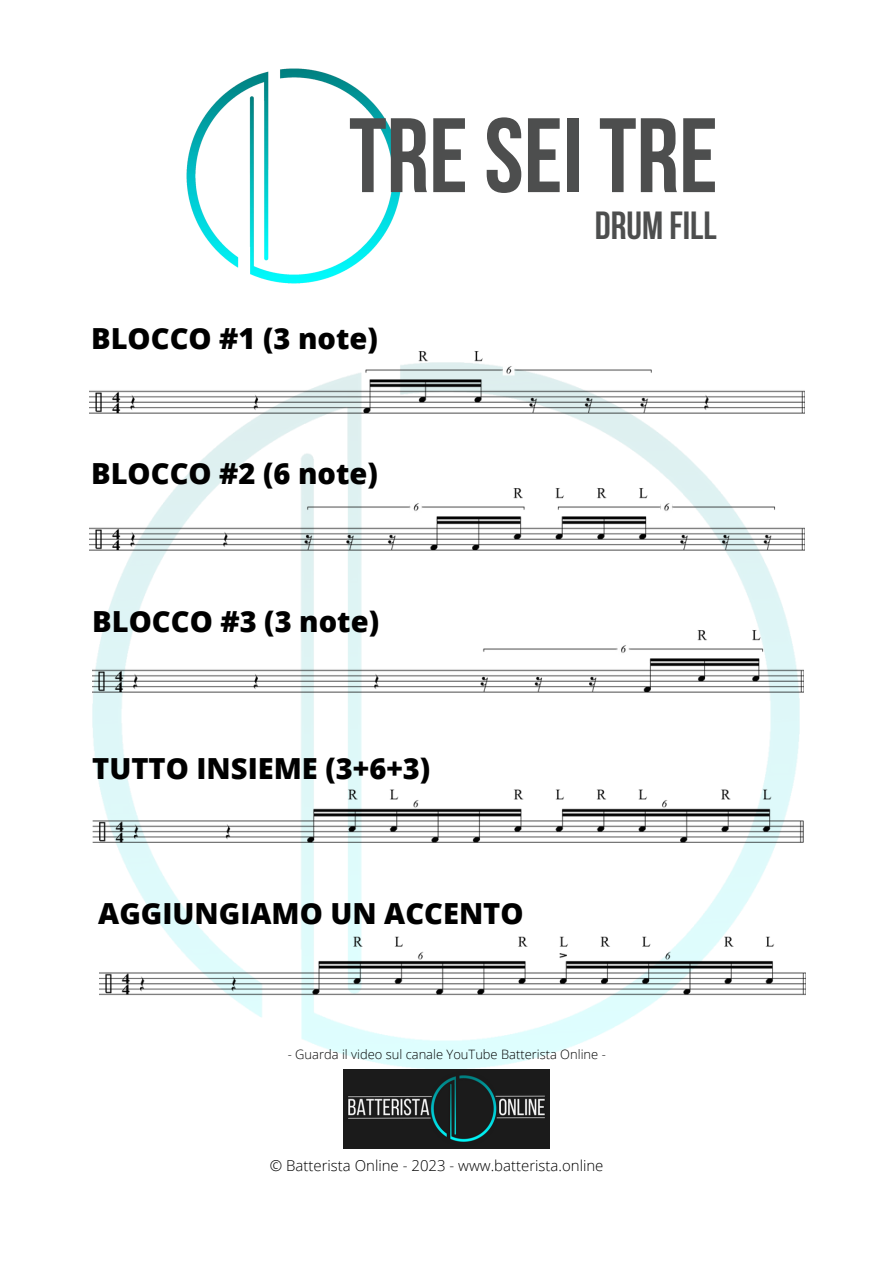
<style>
.page{position:relative;width:894px;height:1264px;background:#fff}
.page>*{position:absolute;margin:0;border:0;box-sizing:border-box;transform-origin:0 0}
.t1{font:700 105.45px "Bebas Neue";color:#4d4e4e}
.t2{font:700 39px "Bebas Neue";color:#4d4e4e}
.t3{font:800 29.1px "Open Sans";color:#000}
.t4{font:300 15px "Open Sans";color:#000}
.t5{font:300 12.9px "Open Sans";color:#000}
</style>
<div class="page">
<img style="left:89px;top:390px;width:717px;height:697px">
<img style="left:186px;top:68px;width:216px;height:216px">
<img style="left:343px;top:1069px;width:206px;height:79px">
<img style="left:90px;top:351px;width:714px;height:82px">
<img style="left:89px;top:466px;width:715px;height:104px">
<img style="left:92px;top:608px;width:711px;height:104px">
<img style="left:92px;top:768px;width:711px;height:94px">
<img style="left:99px;top:914px;width:705px;height:100px">
<p class="t1" style="left:349px;top:113px;width:370px">TRE SEI TRE</p>
<p class="t3" style="left:91px;top:318px;width:288px">BLOCCO #1 (3 note)</p>
<p class="t3" style="left:91px;top:452px;width:288px">BLOCCO #2 (6 note)</p>
<p class="t3" style="left:92px;top:600px;width:288px">BLOCCO #3 (3 note)</p>
<p class="t3" style="left:92px;top:748px;width:339px">TUTTO INSIEME (3+6+3)</p>
<p class="t3" style="left:98px;top:893px;width:427px">AGGIUNGIAMO UN ACCENTO</p>
<p class="t2" style="left:594px;top:209px;width:123px">DRUM FILL</p>
<p class="t5" style="left:288px;top:1045px;width:319px">- Guarda il video sul canale YouTube Batterista Online -</p>
<p class="t4" style="left:270px;top:1154px;width:335px">© Batterista Online - 2023 - www.batterista.online</p>
</div>
